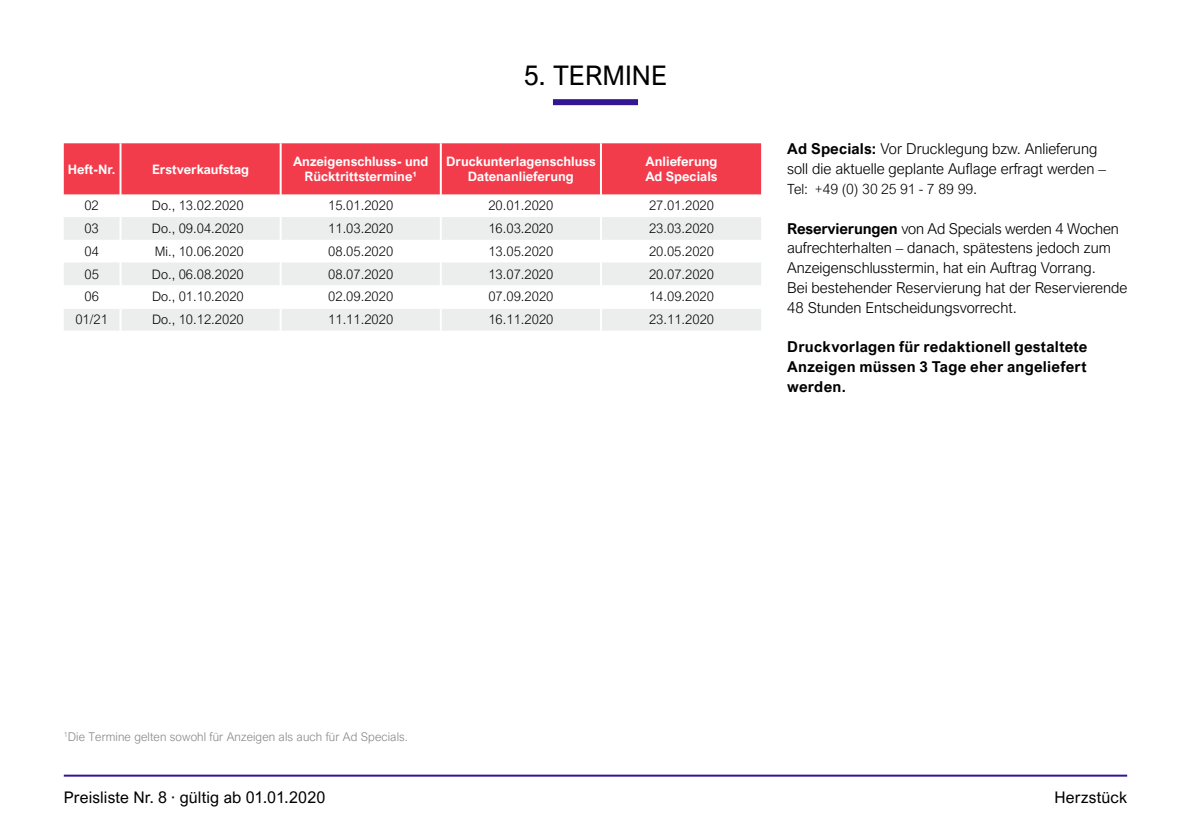
<style>
.page{position:relative;width:1191px;height:840px;background:#fff}
.page>*{position:absolute;margin:0;border:0;box-sizing:border-box;transform-origin:0 0}
.t1{font:27px "Arial Nova";color:#000}
.t2{font:16px "Arial Nova";letter-spacing:.01em;color:#000}
.t3{font:300 15px/19.8px "Arial Nova";color:#000}
.t4{font:700 15px/19.8px "Arial Nova";letter-spacing:.015em;color:#000;text-align:justify}
.t5{font:300 14px "Arial Nova";color:#000}
.t6{font:300 13px "Arial Nova";color:#000}
.t7{font:700 13px/15px "Arial Nova";color:#fff;text-align:center}
.t8{font:300 12px "Arial Nova";letter-spacing:.01em;color:#87888a}
.s1{font-weight:700}
.s2{font-size:15px}
</style>
<div class="page">
<hr style="left:64px;top:774px;width:1063px;height:2px;background:#341692">
<div style="left:64px;top:143px;width:697px;height:51px;background:#f23c4c"></div>
<svg style="left:64px;top:217px;width:697px;height:113px;fill:#eceded"></svg>
<hr style="left:119px;top:143px;width:2px;height:51px;background:#fff">
<hr style="left:280px;top:143px;width:2px;height:51px;background:#fff">
<hr style="left:440px;top:143px;width:2px;height:51px;background:#fff">
<hr style="left:119px;top:217px;width:2px;height:23px;background:#fff">
<hr style="left:280px;top:217px;width:2px;height:23px;background:#fff">
<hr style="left:440px;top:217px;width:2px;height:23px;background:#fff">
<hr style="left:119px;top:240px;width:2px;height:22px;background:#fff">
<hr style="left:280px;top:240px;width:2px;height:22px;background:#fff">
<hr style="left:440px;top:240px;width:2px;height:22px;background:#fff">
<hr style="left:119px;top:262px;width:2px;height:23px;background:#fff">
<hr style="left:280px;top:262px;width:2px;height:23px;background:#fff">
<hr style="left:440px;top:262px;width:2px;height:23px;background:#fff">
<hr style="left:119px;top:285px;width:2px;height:22px;background:#fff">
<hr style="left:280px;top:285px;width:2px;height:22px;background:#fff">
<hr style="left:440px;top:285px;width:2px;height:22px;background:#fff">
<hr style="left:119px;top:309px;width:2px;height:21px;background:#fff">
<hr style="left:280px;top:309px;width:2px;height:21px;background:#fff">
<hr style="left:440px;top:309px;width:2px;height:21px;background:#fff">
<hr style="left:64px;top:307px;width:56px;height:2px;background:#fff">
<hr style="left:120px;top:307px;width:161px;height:2px;background:#fff">
<hr style="left:281px;top:307px;width:160px;height:2px;background:#fff">
<hr style="left:441px;top:307px;width:160px;height:2px;background:#fff">
<hr style="left:600px;top:143px;width:2px;height:51px;background:#fff">
<hr style="left:600px;top:217px;width:2px;height:23px;background:#fff">
<hr style="left:600px;top:240px;width:2px;height:22px;background:#fff">
<hr style="left:600px;top:262px;width:2px;height:23px;background:#fff">
<hr style="left:600px;top:285px;width:2px;height:22px;background:#fff">
<hr style="left:600px;top:309px;width:2px;height:21px;background:#fff">
<hr style="left:601px;top:307px;width:160px;height:2px;background:#fff">
<div style="left:553px;top:99px;width:85px;height:6px;background:#341692"></div>
<h1 class="t1" style="left:524px;top:60px;width:145px">5. TERMINE</h1>
<p class="t7" style="left:68px;top:161px;width:49px">Heft-Nr.</p>
<p class="t7" style="left:152px;top:161px;width:98px">Erstverkaufstag</p>
<p class="t7" style="left:293px;top:154px;width:137px">Anzeigenschluss- und<br>Rücktrittstermine¹</p>
<p class="t7" style="left:446px;top:154px;width:151px">Druckunterlagenschluss<br>Datenanlieferung</p>
<p class="t7" style="left:645px;top:154px;width:74px;text-align:left">Anlieferung<br>Ad Specials</p>
<p class="t6" style="left:84px;top:198px;width:16px">02</p>
<p class="t6" style="left:152px;top:198px;width:93px">Do., 13.02.2020</p>
<p class="t6" style="left:328px;top:198px;width:67px">15.01.2020</p>
<p class="t6" style="left:488px;top:198px;width:67px">20.01.2020</p>
<p class="t6" style="left:649px;top:198px;width:67px">27.01.2020</p>
<p class="t6" style="left:84px;top:221px;width:16px">03</p>
<p class="t6" style="left:152px;top:221px;width:93px">Do., 09.04.2020</p>
<p class="t6" style="left:328px;top:221px;width:67px">11.03.2020</p>
<p class="t6" style="left:488px;top:221px;width:67px">16.03.2020</p>
<p class="t6" style="left:649px;top:221px;width:67px">23.03.2020</p>
<p class="t6" style="left:84px;top:244px;width:16px">04</p>
<p class="t6" style="left:155px;top:244px;width:90px">Mi., 10.06.2020</p>
<p class="t6" style="left:328px;top:244px;width:67px">08.05.2020</p>
<p class="t6" style="left:488px;top:244px;width:67px">13.05.2020</p>
<p class="t6" style="left:649px;top:244px;width:67px">20.05.2020</p>
<p class="t6" style="left:84px;top:266px;width:16px">05</p>
<p class="t6" style="left:152px;top:266px;width:93px">Do., 06.08.2020</p>
<p class="t6" style="left:328px;top:266px;width:67px">08.07.2020</p>
<p class="t6" style="left:488px;top:266px;width:67px">13.07.2020</p>
<p class="t6" style="left:649px;top:266px;width:67px">20.07.2020</p>
<p class="t6" style="left:84px;top:289px;width:16px">06</p>
<p class="t6" style="left:152px;top:289px;width:93px">Do., 01.10.2020</p>
<p class="t6" style="left:328px;top:289px;width:67px">02.09.2020</p>
<p class="t6" style="left:488px;top:289px;width:67px">07.09.2020</p>
<p class="t6" style="left:649px;top:289px;width:67px">14.09.2020</p>
<p class="t6" style="left:75px;top:312px;width:34px">01/21</p>
<p class="t6" style="left:152px;top:312px;width:93px">Do., 10.12.2020</p>
<p class="t6" style="left:328px;top:312px;width:67px">11.11.2020</p>
<p class="t6" style="left:488px;top:312px;width:67px">16.11.2020</p>
<p class="t6" style="left:649px;top:312px;width:67px">23.11.2020</p>
<p class="t3" style="left:787px;top:139px;width:320px"><span class="s1">Ad Specials:</span> Vor Drucklegung bzw. Anlieferung soll die aktuelle geplante Auflage erfragt werden –</p>
<p class="t5" style="left:787px;top:181px;width:192px">Tel: +49 (0) 30 25 91 - 7 89 99<span class="s2">.</span></p>
<p class="t3" style="left:787px;top:218px;width:342px"><span class="s1">Reservierungen</span> von Ad Specials werden 4 Wochen aufrechterhalten – danach, spätestens jedoch zum Anzeigenschlusstermin, hat ein Auftrag Vorrang.<br>Bei bestehender Reservierung hat der Reservierende 48 Stunden Entscheidungsvorrecht.</p>
<p class="t4" style="left:787px;top:337px;width:302px">Druckvorlagen für redaktionell gestaltete Anzeigen müssen 3 Tage eher angeliefert werden.</p>
<p class="t8" style="left:64px;top:729px;width:346px"><sup>1</sup>Die Termine gelten sowohl für Anzeigen als auch für Ad Specials.</p>
<p class="t2" style="left:64px;top:787px;width:263px">Preisliste Nr. 8 · gültig ab 01.01.2020</p>
<p class="t2" style="left:1054px;top:787px;width:74px">Herzstück</p>
</div>
